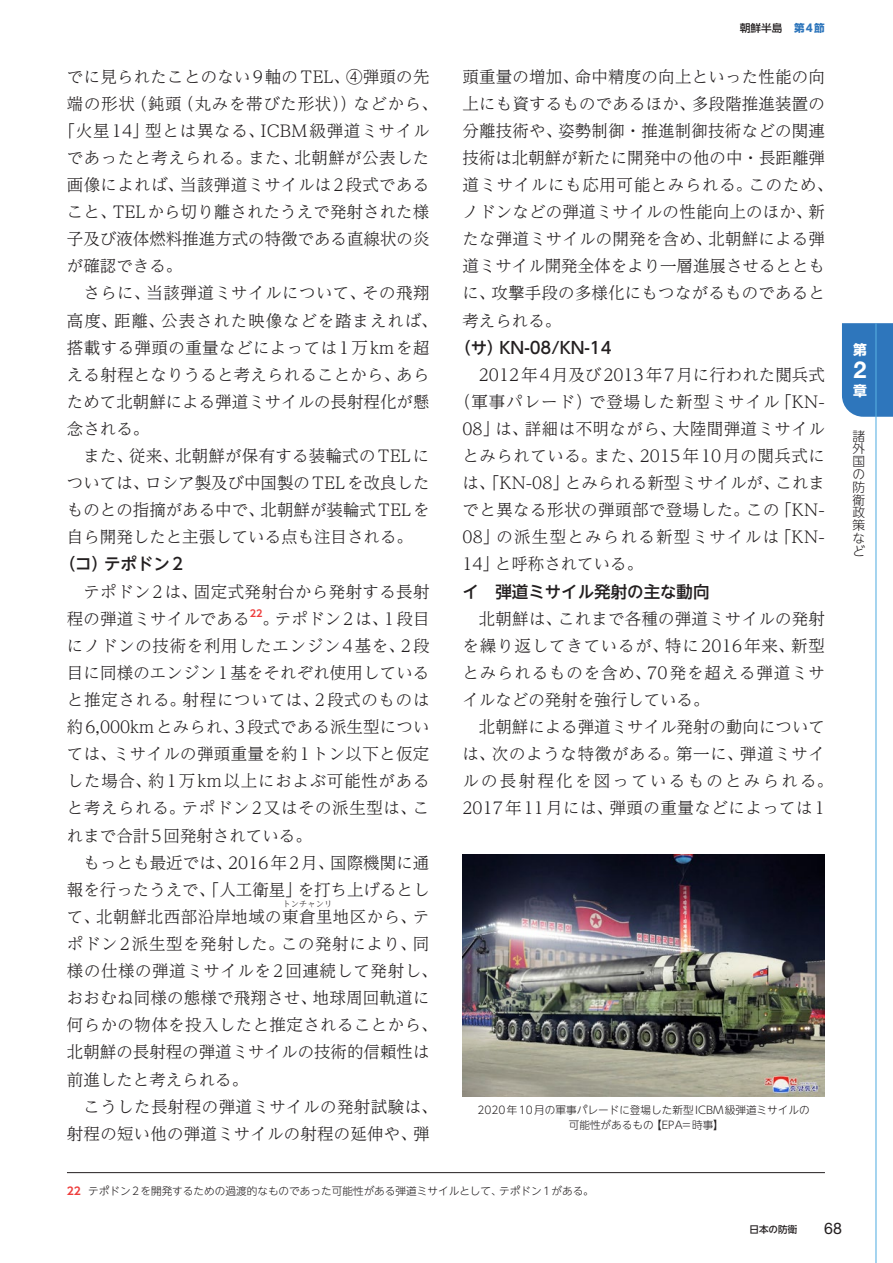
<style>
.page{position:relative;width:893px;height:1263px;background:#fff}
.page>*{position:absolute;margin:0;border:0;box-sizing:border-box;transform-origin:0 0}
.t1{font:700 23.4px "Helvetica Neue LT Std";color:#fff}
.t2{font:300 16.5px/27.2px "UD Reimin Pr 6 N";letter-spacing:.015em;color:#231f20}
.t3{font:300 16.5px/27.2px "UD Reimin Pr 6 N";letter-spacing:.035em;color:#231f20;text-align:center}
.t4{font:300 16.5px "UD Reimin Pr 6 N";letter-spacing:.055em;color:#231f20}
.t5{font:500 16.5px "UD Shin Go NT Pr 6 N";color:#231f20}
.t6{font:300 16.5px "UD Reimin Pr 6 N";letter-spacing:.045em;color:#231f20}
.t7{font:300 16.5px "UD Reimin Pr 6 N";letter-spacing:.04em;color:#231f20}
.t8{font:300 16.5px "UD Reimin Pr 6 N";letter-spacing:.075em;color:#231f20}
.t9{font:15.9px "Helvetica Neue LT Std";color:#231f20}
.t10{font:700 13.8px "UD Shin Go NT Pr 6 N";color:#fff}
.t11{font:300 12.75px/12.8px "UD Shin Go NT Pr 6 N";color:#231f20;text-align:justify}
.t12{font:300 10.65px/14.9px "UD Shin Go NT Pr 6 N";color:#231f20;text-align:center}
.t13{font:500 10.65px "UD Shin Go NT Pr 6 N";color:#231f20}
.t14{font:500 9.6px "UD Shin Go NT Pr 6 N";color:#231f20}
.t15{font:700 9.6px "UD Shin Go NT Pr 6 N De";color:#ee3d3c}
.t16{font:300 8.25px "UD Reimin Pr 6 N";letter-spacing:.02em;color:#231f20}
.s1{font-weight:700;color:#2e76bc}
.s2{font-family:"UD Shin Go NT Pr 6 N De";font-weight:700;color:#ee3d3c}
</style>
<div class="page">
<hr style="left:67px;top:1172px;width:758px;height:1px;background:#231f20">
<img style="left:462px;top:855px;width:363px;height:241px">
<div style="left:842px;top:323px;width:51px;height:94px;background:#2e76bc"></div>
<hr style="left:875px;top:323px;width:1px;height:940px;background:#57b0e2">
<p class="t2" style="left:67px;top:62px;width:364px">でに見られたことのない9軸のTEL、④弾頭の先</p>
<p class="t7" style="left:67px;top:90px;width:372px">端の形状（鈍頭（丸みを帯びた形状））などから、</p>
<p class="t6" style="left:59px;top:117px;width:372px">「火星14」型とは異なる、ICBM級弾道ミサイル</p>
<p class="t2" style="left:67px;top:143px;width:364px">であったと考えられる。また、北朝鮮が公表した</p>
<p class="t2" style="left:67px;top:171px;width:364px">画像によれば、当該弾道ミサイルは2段式である</p>
<p class="t2" style="left:67px;top:198px;width:364px">こと、TELから切り離されたうえで発射された様</p>
<p class="t2" style="left:67px;top:225px;width:364px">子及び液体燃料推進方式の特徴である直線状の炎</p>
<p class="t2" style="left:67px;top:252px;width:117px">が確認できる。</p>
<p class="t2" style="left:83px;top:279px;width:348px">さらに、当該弾道ミサイルについて、その飛翔</p>
<p class="t4" style="left:67px;top:307px;width:372px">高度、距離、公表された映像などを踏まえれば、</p>
<p class="t2" style="left:67px;top:333px;width:364px">搭載する弾頭の重量などによっては1万kmを超</p>
<p class="t2" style="left:67px;top:360px;width:364px">える射程となりうると考えられることから、あら</p>
<p class="t2" style="left:67px;top:387px;width:364px">ためて北朝鮮による弾道ミサイルの長射程化が懸</p>
<p class="t2" style="left:67px;top:414px;width:84px">念される。</p>
<p class="t2" style="left:83px;top:442px;width:347px">また、従来、北朝鮮が保有する装輪式のTELに</p>
<p class="t2" style="left:67px;top:469px;width:364px">ついては、ロシア製及び中国製のTELを改良した</p>
<p class="t2" style="left:67px;top:496px;width:364px">ものとの指摘がある中で、北朝鮮が装輪式TELを</p>
<p class="t2" style="left:67px;top:523px;width:348px">自ら開発したと主張している点も注目される。</p>
<p class="t5" style="left:59px;top:551px;width:126px">（コ）テポドン2</p>
<p class="t2" style="left:67px;top:577px;width:364px;text-indent:16px">テポドン2は、固定式発射台から発射する長射程の弾道ミサイルである</p>
<p class="t15" style="left:250px;top:605px;width:14px">22</p>
<p class="t2" style="left:67px;top:604px;width:364px;text-align:justify;text-indent:195px">。テポドン2は、1段目にノドンの技術を利用したエンジン4基を、2段目に同様のエンジン1基をそれぞれ使用していると推定される。射程については、2段式のものは約6,000kmとみられ、3段式である派生型については、ミサイルの弾頭重量を約1トン以下と仮定した場合、約1万km以上におよぶ可能性があると考えられる。テポドン2又はその派生型は、これまで合計5回発射されている。</p>
<p class="t2" style="left:67px;top:848px;width:364px;text-align:justify;text-indent:16px">もっとも最近では、2016年2月、国際機関に通報を行ったうえで、「人工衛星」を打ち上げるとして、北朝鮮北西部沿岸地域の東倉里地区から、テ</p>
<p class="t16" style="left:282px;top:898px;width:52px">トンチャンリ</p>
<p class="t2" style="left:67px;top:930px;width:372px">ポドン2派生型を発射した。この発射により、同様の仕様の弾道ミサイルを2回連続して発射し、おおむね同様の態様で飛翔させ、地球周回軌道に何らかの物体を投入したと推定されることから、北朝鮮の長射程の弾道ミサイルの技術的信頼性は前進したと考えられる。</p>
<p class="t2" style="left:67px;top:1092px;width:372px;text-indent:16px">こうした長射程の弾道ミサイルの発射試験は、射程の短い他の弾道ミサイルの射程の延伸や、弾</p>
<p class="t13" style="left:740px;top:19px;width:87px">朝鮮半島 <span class="s1">第4節</span></p>
<p class="t2" style="left:462px;top:62px;width:372px">頭重量の増加、命中精度の向上といった性能の向上にも資するものであるほか、多段階推進装置の分離技術や、姿勢制御・推進制御技術などの関連技術は北朝鮮が新たに開発中の他の中・長距離弾道ミサイルにも応用可能とみられる。このため、ノドンなどの弾道ミサイルの性能向上のほか、新たな弾道ミサイルの開発を含め、北朝鮮による弾道ミサイル開発全体をより一層進展させるとともに、攻撃手段の多様化にもつながるものであると考えられる。</p>
<p class="t5" style="left:454px;top:334px;width:159px">（サ）KN-08/KN-14</p>
<p class="t2" style="left:479px;top:360px;width:348px">2012年4月及び2013年7月に行われた閲兵式</p>
<p class="t4" style="left:454px;top:388px;width:372px">（軍事パレード）で登場した新型ミサイル「KN-</p>
<p class="t2" style="left:462px;top:414px;width:364px">08」は、詳細は不明ながら、大陸間弾道ミサイル</p>
<p class="t2" style="left:462px;top:442px;width:364px">とみられている。また、2015年10月の閲兵式に</p>
<p class="t2" style="left:462px;top:469px;width:364px">は、「KN-08」とみられる新型ミサイルが、これま</p>
<p class="t2" style="left:462px;top:496px;width:364px">でと異なる形状の弾頭部で登場した。この「KN-</p>
<p class="t8" style="left:462px;top:524px;width:364px">08」の派生型とみられる新型ミサイルは「KN-</p>
<p class="t2" style="left:462px;top:550px;width:182px">14」と呼称されている。</p>
<p class="t5" style="left:462px;top:578px;width:249px">イ　弾道ミサイル発射の主な動向</p>
<p class="t2" style="left:462px;top:604px;width:364px;text-align:justify;text-indent:16px">北朝鮮は、これまで各種の弾道ミサイルの発射を繰り返してきているが、特に2016年来、新型とみられるものを含め、70発を超える弾道ミサイルなどの発射を強行している。</p>
<p class="t3" style="left:462px;top:713px;width:372px">北朝鮮による弾道ミサイル発射の動向について<br>は、次のような特徴がある。第一に、弾道ミサイルの長射程化を図っているものとみられる。<br>2017年11月には、弾頭の重量などによっては1</p>
<p class="t10" style="left:853px;top:338px;width:15px">第</p>
<h1 class="t1" style="left:853px;top:355px;width:14px">2</h1>
<p class="t10" style="left:853px;top:379px;width:15px">章</p>
<p class="t11" style="left:853px;top:429px;width:14px">諸外国の防衛政策など</p>
<p class="t12" style="left:478px;top:1102px;width:334px">2020年10月の軍事パレードに登場した新型ICBM級弾道ミサイルの可能性があるもの【EPA=時事】</p>
<p class="t12" style="left:67px;top:1183px;width:528px"><span class="s2">22</span> テポドン2を開発するための過渡的なものであった可能性がある弾道ミサイルとして、テポドン1がある。</p>
<p class="t14" style="left:749px;top:1221px;width:49px">日本の防衛</p>
<p class="t9" style="left:824px;top:1219px;width:19px">68</p>
</div>
